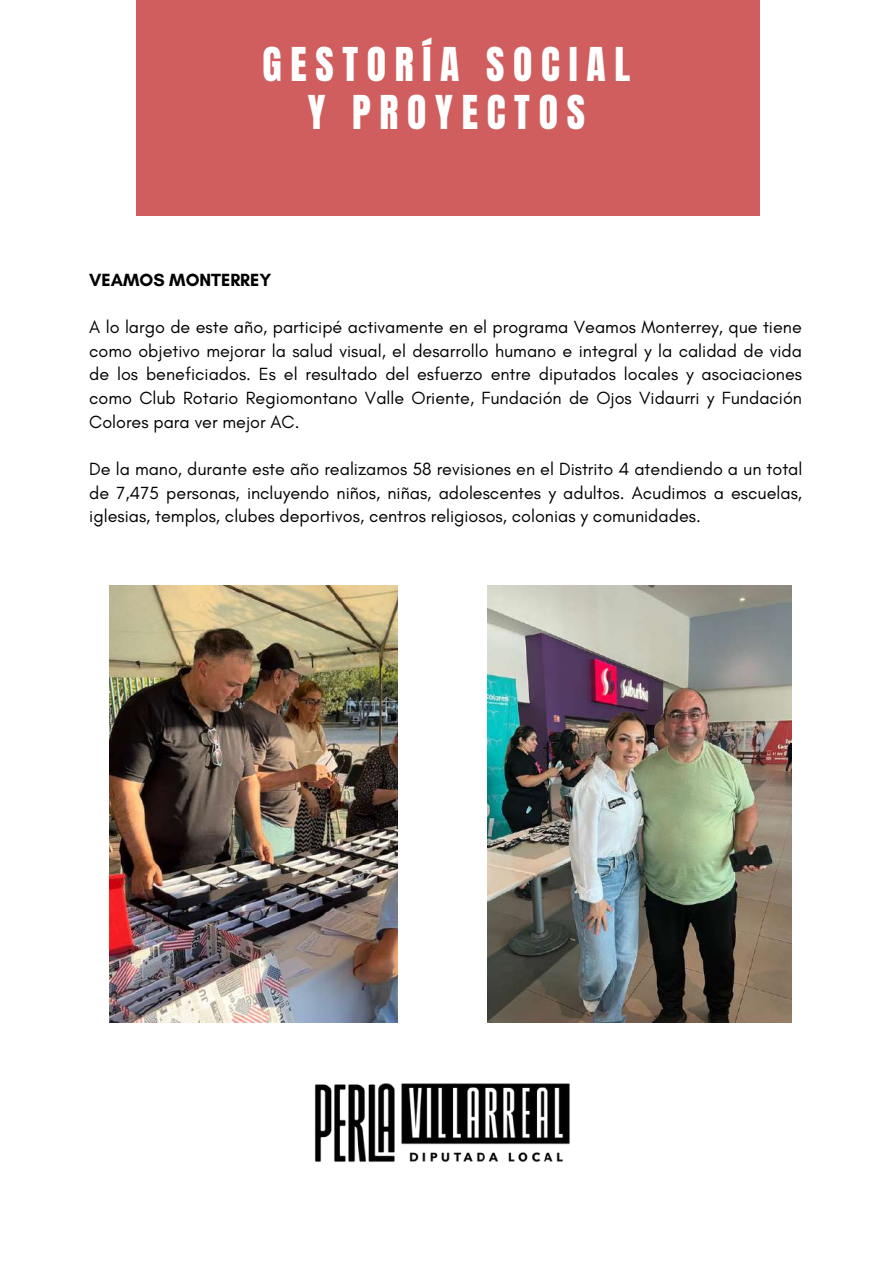
<style>
.page{position:relative;width:893px;height:1264px;background:#fff}
.page>*{position:absolute;margin:0;border:0;box-sizing:border-box;transform-origin:0 0}
.t1{font:39.6px/47.2px "Anton";letter-spacing:.22em;color:#fff;text-align:center}
.t2{font:18px/23.5px "Glacial Indifference";color:#000;text-align:justify}
.t3{font:700 18px "Glacial Indifference";color:#000}
</style>
<div class="page">
<div style="left:136px;top:0;width:623px;height:223px;background:#d15e5e"></div>
<img style="left:314px;top:1083px;width:256px;height:79px">
<img style="left:109px;top:585px;width:288px;height:437px">
<img style="left:487px;top:585px;width:304px;height:437px">
<h1 class="t1" style="left:262px;top:42px;width:369px">GESTORÍA SOCIAL<br>Y PROYECTOS</h1>
<p class="t3" style="left:89px;top:269px;width:183px">VEAMOS MONTERREY</p>
<p class="t2" style="left:89px;top:315px;width:714px">A lo largo de este año, participé activamente en el programa Veamos Monterrey, que tiene como objetivo mejorar la salud visual, el desarrollo humano e integral y la calidad de vida de los beneficiados. Es el resultado del esfuerzo entre diputados locales y asociaciones como Club Rotario Regiomontano Valle Oriente, Fundación de Ojos Vidaurri y Fundación Colores para ver mejor AC.</p>
<p class="t2" style="left:89px;top:457px;width:714px">De la mano, durante este año realizamos 58 revisiones en el Distrito 4 atendiendo a un total de 7,475 personas, incluyendo niños, niñas, adolescentes y adultos. Acudimos a escuelas, iglesias, templos, clubes deportivos, centros religiosos, colonias y comunidades.</p>
</div>
